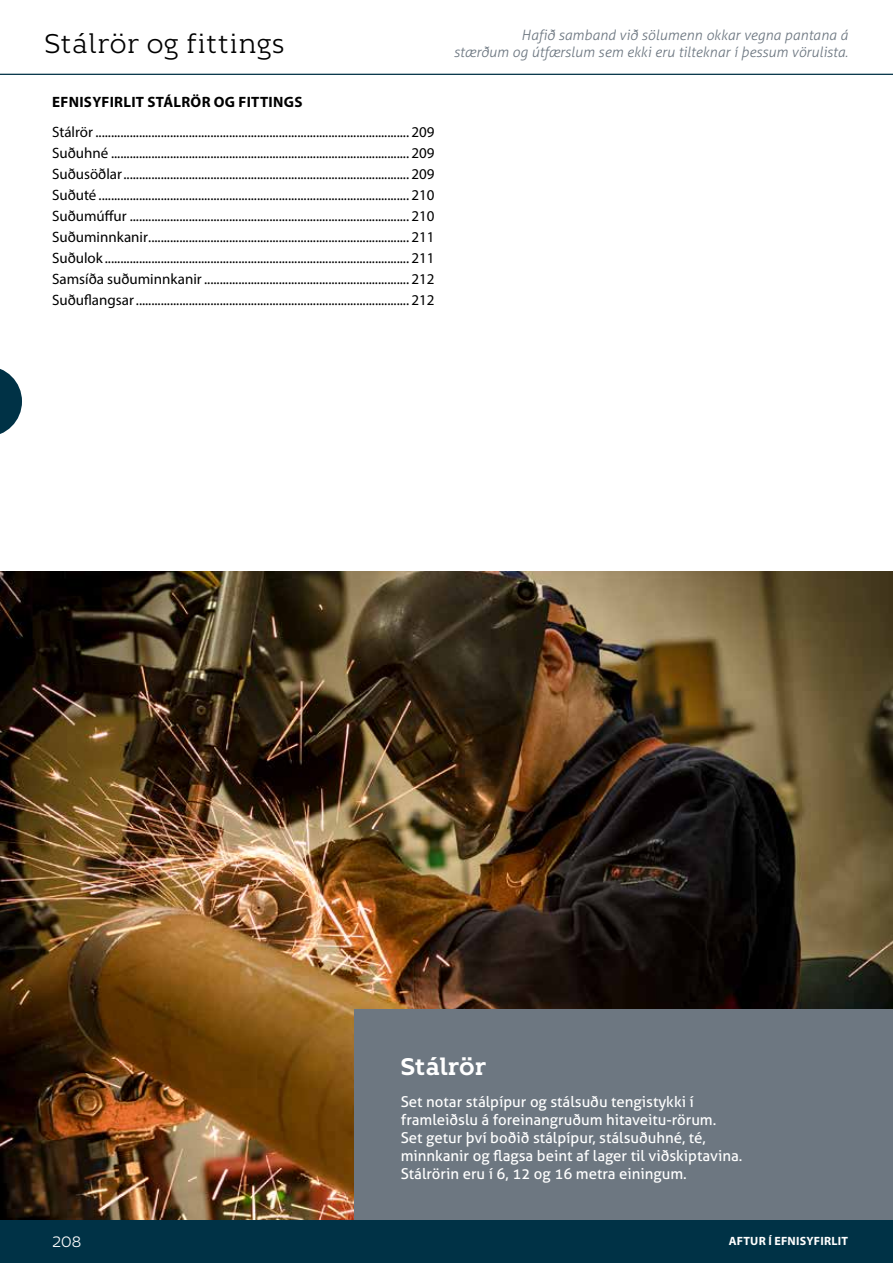
<style>
.page{position:relative;width:893px;height:1263px;background:#fff}
.page>*{position:absolute;margin:0;border:0;box-sizing:border-box;transform-origin:0 0}
.t1{font:27px "Kontrapunkt Bob";color:#000}
.t2{font:700 24px "Kontrapunkt Bob";color:#fff}
.t3{font:15px/21px "Myriad Pro";color:#000;text-align:justify}
.t4{font:15px/18px "Aller";color:#fff}
.t5{font:700 15px "Myriad Pro";letter-spacing:.02em;color:#000}
.t6{font:15px "Kontrapunkt Bob";color:#fff}
.t7{font:italic 300 14.25px/17.2px "Aller";color:#6d7781;text-align:right}
.t8{font:700 12px "Myriad Pro";letter-spacing:.02em;color:#fff}
</style>
<div class="page">
<hr style="left:0;top:74px;width:893px;height:1px;background:#003246">
<div style="left:0;top:1220px;width:893px;height:43px;background:#003246"></div>
<svg style="left:0;top:369px;width:22px;height:65px"></svg>
<img style="left:0;top:572px;width:893px;height:648px">
<div style="left:355px;top:1009px;width:538px;height:211px;background:#6d7781"></div>
<h1 class="t1" style="left:44px;top:29px;width:242px">Stálrör og fittings</h1>
<p class="t5" style="left:52px;top:93px;width:252px">EFNISYFIRLIT STÁLRÖR OG FITTINGS</p>
<p class="t3" style="left:52px;top:122px;width:384px">Stálrör ..................................................................................................... 209<br>Suðuhné ................................................................................................ 209<br>Suðusöðlar............................................................................................ 209<br>Suðuté .................................................................................................... 210<br>Suðumúffur .......................................................................................... 210<br>Suðuminnkanir.................................................................................... 211<br>Suðulok .................................................................................................. 211<br>Samsíða suðuminnkanir .................................................................. 212<br>Suðuflangsar........................................................................................ 212</p>
<p class="t7" style="left:454px;top:26px;width:396px">Hafið samband við sölumenn okkar vegna pantana á<br>stærðum og útfærslum sem ekki eru tilteknar í þessum vörulista.</p>
<h2 class="t2" style="left:401px;top:1053px;width:87px">Stálrör</h2>
<p class="t6" style="left:52px;top:1234px;width:31px">208</p>
<p class="t4" style="left:401px;top:1093px;width:343px">Set notar stálpípur og stálsuðu tengistykki í framleiðslu á foreinangruðum hitaveitu-rörum.<br>Set getur því boðið stálpípur, stálsuðuhné, té, minnkanir og flagsa beint af lager til viðskiptavina.<br>Stálrörin eru í 6, 12 og 16 metra einingum.</p>
<p class="t8" style="left:729px;top:1233px;width:121px">AFTUR Í EFNISYFIRLIT</p>
</div>
